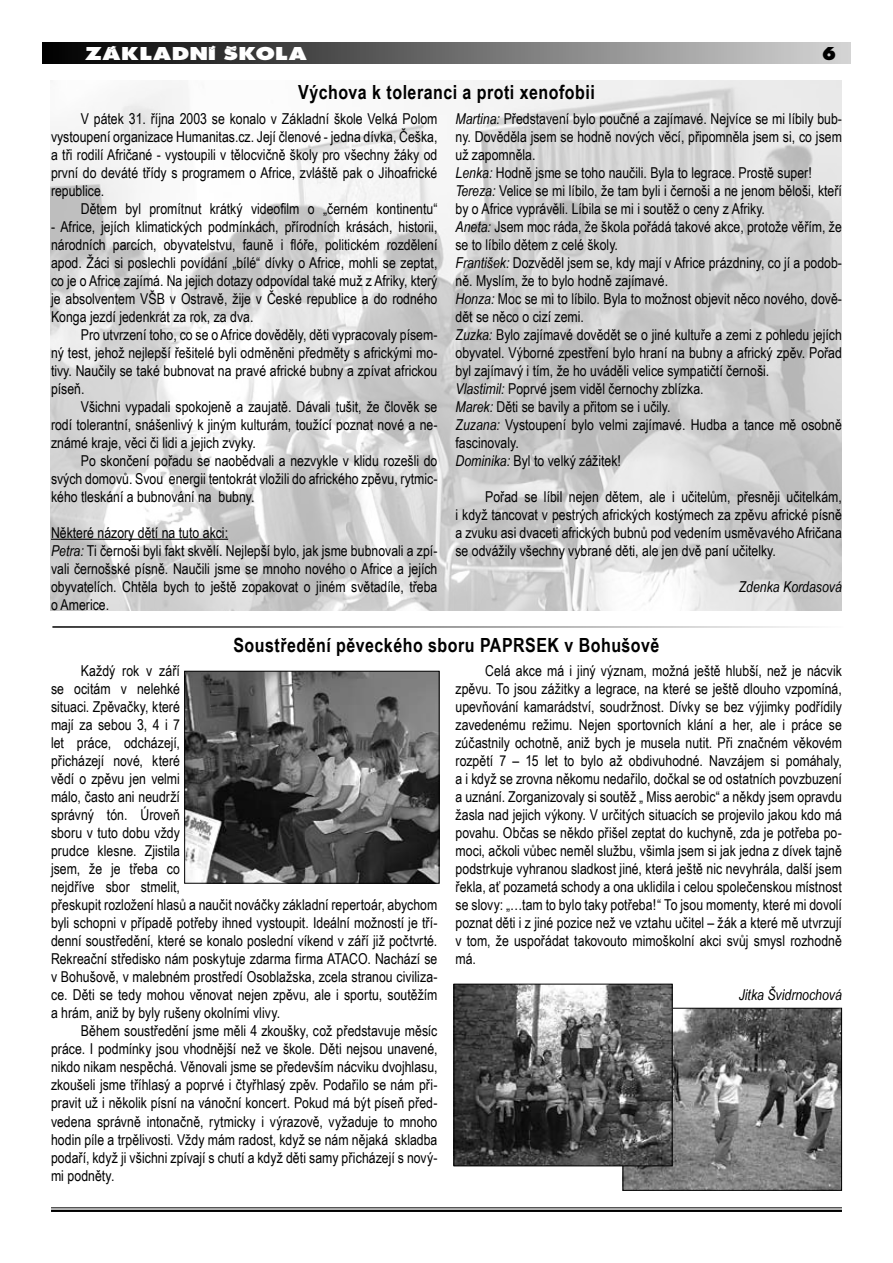
<style>
.page{position:relative;width:893px;height:1263px;background:#fff}
.page>*{position:absolute;margin:0;border:0;box-sizing:border-box;transform-origin:0 0}
.t1{font:700 19.5px "Arial Narrow";letter-spacing:.025em;color:#000}
.t2{font:700 expanded 19.5px "Futura PCE";letter-spacing:.05em;color:#fff;scale:1.25 1}
.t3{font:700 expanded 19.5px "Futura PCE";color:#000}
.t4{font:15px/18px "Arial Narrow";color:#000;text-align:justify}
.t5{font:italic 15px "Arial Narrow";color:#000}
.s1{font-style:italic}
</style>
<div class="page">
<hr style="left:51px;top:1207px;width:791px;height:1px;background:#000">
<hr style="left:51px;top:1210px;width:791px;height:2px;background:#000">
<div style="left:43px;top:43px;width:807px;height:21px;background:linear-gradient(to right,#000,#d4d4d4)"></div>
<img style="left:625px;top:1010px;width:215px;height:179px">
<div style="left:623px;top:1008px;width:219px;height:183px;border:1px solid #000"></div>
<img style="left:186px;top:673px;width:251px;height:209px">
<div style="left:184px;top:671px;width:255px;height:213px;border:1px solid #000"></div>
<img style="left:456px;top:986px;width:215px;height:178px">
<div style="left:454px;top:984px;width:219px;height:182px;border:1px solid #000"></div>
<img style="left:51px;top:81px;width:791px;height:530px">
<hr style="left:51px;top:539px;width:177px;height:1px;background:#000">
<h1 class="t2" style="left:85px;top:44px;width:179px">ZÁKLADNÍ ŠKOLA</h1>
<h1 class="t3" style="left:823px;top:44px;width:14px">6</h1>
<h1 class="t1" style="left:298px;top:77px;width:298px">Výchova k toleranci a proti xenofobii</h1>
<p class="t4" style="left:51px;top:109px;width:388px;text-indent:30px">V pátek 31. října 2003 se konalo v Základní škole Velká Polom vystoupení organizace Humanitas.cz. Její členové - jedna dívka, Češka, a tři rodilí Afričané - vystoupili v tělocvičně školy pro všechny žáky od první do deváté třídy s programem o Africe, zvláště pak o Jihoafrické republice.</p>
<p class="t4" style="left:81px;top:199px;width:358px">Dětem byl promítnut krátký videofilm o „černém kontinentu“</p>
<p class="t4" style="left:51px;top:217px;width:388px">- Africe, jejích klimatických podmínkách, přírodních krásách, historii, národních parcích, obyvatelstvu, fauně i flóře, politickém rozdělení apod. Žáci si poslechli povídání „bílé“ dívky o Africe, mohli se zeptat, co je o Africe zajímá. Na jejich dotazy odpovídal také muž z Afriky, který je absolventem VŠB v Ostravě, žije v České republice a do rodného Konga jezdí jedenkrát za rok, za dva.</p>
<p class="t4" style="left:51px;top:325px;width:388px;text-indent:30px">Pro utvrzení toho, co se o Africe dověděly, děti vypracovaly písem&shy;ný test, jehož nejlepší řešitelé byli odměněni předměty s africkými mo&shy;tivy. Naučily se také bubnovat na pravé africké bubny a zpívat africkou píseň.</p>
<p class="t4" style="left:51px;top:397px;width:388px;text-indent:30px">Všichni vypadali spokojeně a zaujatě. Dávali tušit, že člověk se rodí tolerantní, snášenlivý k jiným kulturám, toužící poznat nové a ne&shy;známé kraje, věci či lidi a jejich zvyky.</p>
<p class="t4" style="left:51px;top:451px;width:388px;text-indent:30px">Po skončení pořadu se naobědvali a nezvykle v klidu rozešli do svých domovů. Svou energii tentokrát vložili do afrického zpěvu, rytmic&shy;kého tleskání a bubnování na bubny.</p>
<p class="t4" style="left:51px;top:523px;width:388px;text-align:left">Některé názory dětí na tuto akci:<br><span class="s1">Petra:</span> Ti černoši byli fakt skvělí. Nejlepší bylo, jak jsme bubnovali a zpí&shy;vali černošské písně. Naučili jsme se mnoho nového o Africe a jejích obyvatelích. Chtěla bych to ještě zopakovat o jiném světadíle, třeba o Americe.</p>
<p class="t4" style="left:455px;top:109px;width:388px;text-align:left"><span class="s1">Martina:</span> Představení bylo poučné a zajímavé. Nejvíce se mi líbily bub&shy;ny. Dověděla jsem se hodně nových věcí, připomněla jsem si, co jsem už zapomněla.<br><span class="s1">Lenka:</span> Hodně jsme se toho naučili. Byla to legrace. Prostě super!<br><span class="s1">Tereza:</span> Velice se mi líbilo, že tam byli i černoši a ne jenom běloši, kteří by o Africe vyprávěli. Líbila se mi i soutěž o ceny z Afriky.<br><span class="s1">Aneta:</span> Jsem moc ráda, že škola pořádá takové akce, protože věřím, že se to líbilo dětem z celé školy.<br><span class="s1">František:</span> Dozvěděl jsem se, kdy mají v Africe prázdniny, co jí a podob&shy;ně. Myslím, že to bylo hodně zajímavé.<br><span class="s1">Honza:</span> Moc se mi to líbilo. Byla to možnost objevit něco nového, dově&shy;dět se něco o cizí zemi.<br><span class="s1">Zuzka:</span> Bylo zajímavé dovědět se o jiné kultuře a zemi z pohledu jejích obyvatel. Výborné zpestření bylo hraní na bubny a africký zpěv. Pořad byl zajímavý i tím, že ho uváděli velice sympatičtí černoši.<br><span class="s1">Vlastimil:</span> Poprvé jsem viděl černochy zblízka.<br><span class="s1">Marek:</span> Děti se bavily a přitom se i učily.<br><span class="s1">Zuzana:</span> Vystoupení bylo velmi zajímavé. Hudba a tance mě osobně fascinovaly.<br><span class="s1">Dominika:</span> Byl to velký zážitek!</p>
<p class="t4" style="left:455px;top:487px;width:388px;text-indent:30px">Pořad se líbil nejen dětem, ale i učitelům, přesněji učitelkám, i když tancovat v pestrých afrických kostýmech za zpěvu africké písně a zvuku asi dvaceti afrických bubnů pod vedením usměvavého Afričana se odvážily všechny vybrané děti, ale jen dvě paní učitelky.</p>
<p class="t5" style="left:739px;top:576px;width:105px">Zdenka Kordasová</p>
<h1 class="t1" style="left:233px;top:630px;width:427px">Soustředění pěveckého sboru PAPRSEK v Bohušově</h1>
<p class="t4" style="left:51px;top:662px;width:388px;text-align:left;text-indent:30px">Každý rok v září<br>se ocitám v nelehké<br>situaci. Zpěvačky, které<br>mají za sebou 3, 4 i 7<br>let práce, odcházejí,<br>přicházejí nové, které<br>vědí o zpěvu jen velmi<br>málo, často ani neudrží<br>správný tón. Úroveň<br>sboru v tuto dobu vždy<br>prudce klesne. Zjistila<br>jsem, že je třeba co<br>nejdříve sbor stmelit,<br>přeskupit rozložení hlasů a naučit nováčky základní repertoár, abychom byli schopni v případě potřeby ihned vystoupit. Ideální možností je tří&shy;denní soustředění, které se konalo poslední víkend v září již počtvrté.<br>Rekreační středisko nám poskytuje zdarma firma ATACO. Nachází se v Bohušově, v malebném prostředí Osoblažska, zcela stranou civiliza&shy;ce. Děti se tedy mohou věnovat nejen zpěvu, ale i sportu, soutěžím a hrám, aniž by byly rušeny okolními vlivy.</p>
<p class="t4" style="left:51px;top:1022px;width:388px;text-indent:30px">Během soustředění jsme měli 4 zkoušky, což představuje měsíc práce. I podmínky jsou vhodnější než ve škole. Děti nejsou unavené, nikdo nikam nespěchá. Věnovali jsme se především nácviku dvojhlasu, zkoušeli jsme tříhlasý a poprvé i čtyřhlasý zpěv. Podařilo se nám při&shy;pravit už i několik písní na vánoční koncert. Pokud má být píseň před&shy;vedena správně intonačně, rytmicky i výrazově, vyžaduje to mnoho hodin píle a trpělivosti. Vždy mám radost, když se nám nějaká skladba podaří, když ji všichni zpívají s chutí a když děti samy přicházejí s nový&shy;mi podněty.</p>
<p class="t4" style="left:455px;top:662px;width:388px;text-indent:30px">Celá akce má i jiný význam, možná ještě hlubší, než je nácvik zpěvu. To jsou zážitky a legrace, na které se ještě dlouho vzpomíná, upevňování kamarádství, soudržnost. Dívky se bez výjimky podřídily zavedenému režimu. Nejen sportovních klání a her, ale i práce se zúčastnily ochotně, aniž bych je musela nutit. Při značném věkovém rozpětí 7 – 15 let to bylo až obdivuhodné. Navzájem si pomáhaly, a i když se zrovna někomu nedařilo, dočkal se od ostatních povzbuzení a uznání. Zorganizovaly si soutěž „ Miss aerobic“ a někdy jsem opravdu žasla nad jejich výkony. V určitých situacích se projevilo jakou kdo má povahu. Občas se někdo přišel zeptat do kuchyně, zda je potřeba po&shy;moci, ačkoli vůbec neměl službu, všimla jsem si jak jedna z dívek tajně podstrkuje vyhranou sladkost jiné, která ještě nic nevyhrála, další jsem řekla, ať pozametá schody a ona uklidila i celou společenskou místnost se slovy: „…tam to bylo taky potřeba!“ To jsou momenty, které mi dovolí poznat děti i z jiné pozice než ve vztahu učitel – žák a které mě utvrzují v tom, že uspořádat takovouto mimoškolní akci svůj smysl rozhodně má.</p>
<p class="t5" style="left:739px;top:985px;width:105px">Jitka Švidrnochová</p>
</div>
